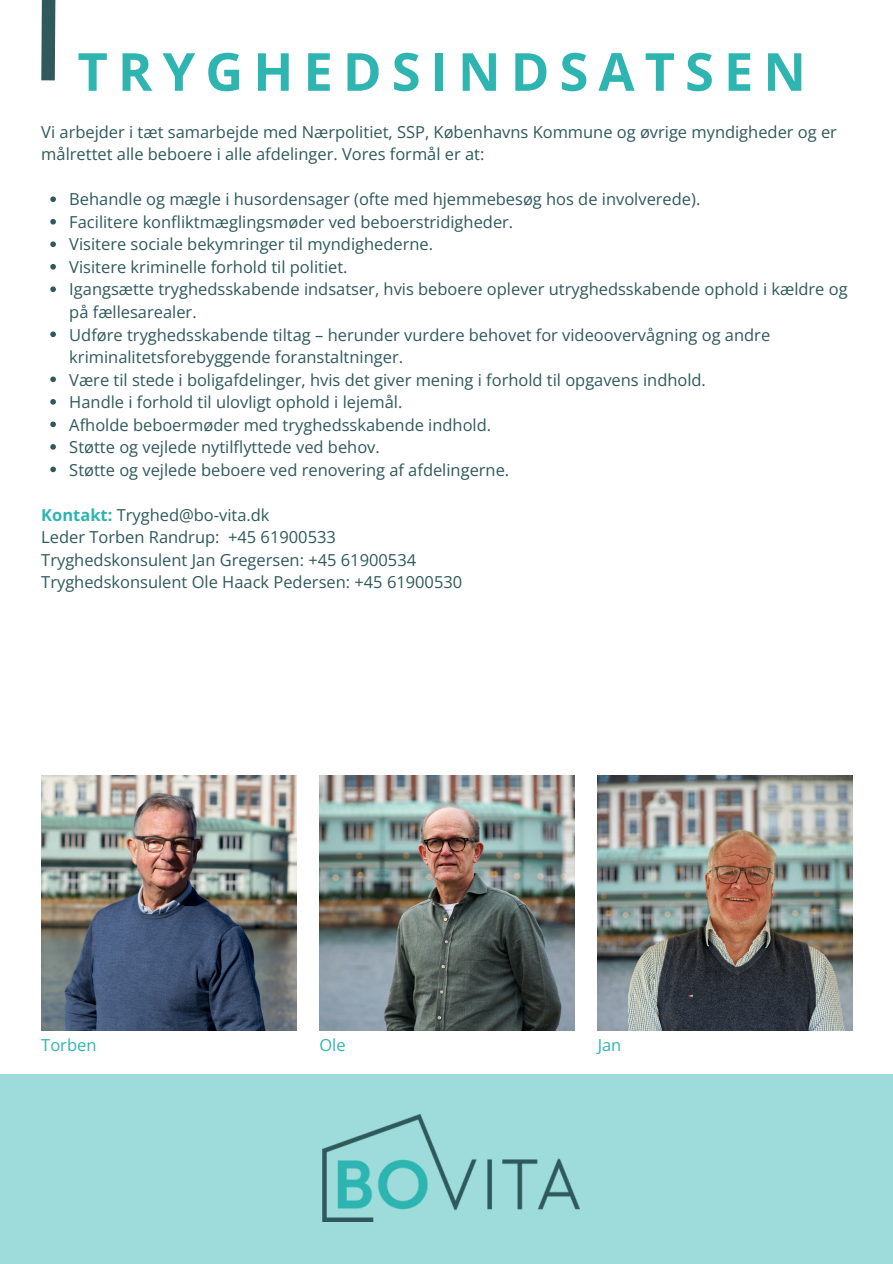
<style>
.page{position:relative;width:893px;height:1264px;background:#fff}
.page>*{position:absolute;margin:0;border:0;box-sizing:border-box;transform-origin:0 0}
.t1{font:700 52.5px "Open Sans";letter-spacing:.19em;color:#2eb5b1}
.t2{font:16.5px/22.5px "Open Sans";color:#2f595b}
.t3{font:16.5px "Open Sans";color:#2eb5b1}
.s1{font-weight:700;color:#2eb5b1}
</style>
<div class="page">
<svg style="left:41px;top:0;width:15px;height:81px"></svg>
<img style="left:319px;top:775px;width:255px;height:255px">
<img style="left:597px;top:775px;width:255px;height:255px">
<img style="left:628px;top:801px;width:224px;height:229px">
<img style="left:41px;top:775px;width:255px;height:255px">
<div style="left:0;top:1074px;width:892px;height:189px;background:#9ddcdb"></div>
<svg style="left:50px;top:196px;width:6px;height:6px"></svg>
<svg style="left:50px;top:219px;width:6px;height:5px"></svg>
<svg style="left:50px;top:241px;width:6px;height:6px"></svg>
<svg style="left:50px;top:264px;width:6px;height:5px"></svg>
<svg style="left:50px;top:286px;width:6px;height:6px"></svg>
<svg style="left:50px;top:331px;width:6px;height:6px"></svg>
<svg style="left:50px;top:376px;width:6px;height:6px"></svg>
<svg style="left:50px;top:399px;width:6px;height:5px"></svg>
<svg style="left:50px;top:421px;width:6px;height:6px"></svg>
<svg style="left:50px;top:444px;width:6px;height:5px"></svg>
<svg style="left:50px;top:466px;width:6px;height:6px"></svg>
<img style="left:323px;top:1114px;width:256px;height:107px">
<h1 class="t1" style="left:77px;top:35px;width:730px">TRYGHEDSINDSATSEN</h1>
<p class="t2" style="left:41px;top:120px;width:797px">Vi arbejder i tæt samarbejde med Nærpolitiet, SSP, Københavns Kommune og øvrige myndigheder og er målrettet alle beboere i alle afdelinger. Vores formål er at:</p>
<p class="t2" style="left:69px;top:188px;width:632px">Behandle og mægle i husordensager (ofte med hjemmebesøg hos de involverede).</p>
<p class="t2" style="left:69px;top:210px;width:445px">Facilitere konfliktmæglingsmøder ved beboerstridigheder.</p>
<p class="t2" style="left:69px;top:233px;width:365px">Visitere sociale bekymringer til myndighederne.</p>
<p class="t2" style="left:69px;top:255px;width:280px">Visitere kriminelle forhold til politiet.</p>
<p class="t2" style="left:69px;top:278px;width:779px">Igangsætte tryghedsskabende indsatser, hvis beboere oplever utryghedsskabende ophold i kældre og på fællesarealer.</p>
<p class="t2" style="left:69px;top:323px;width:702px">Udføre tryghedsskabende tiltag – herunder vurdere behovet for videoovervågning og andre kriminalitetsforebyggende foranstaltninger.</p>
<p class="t2" style="left:69px;top:368px;width:638px">Være til stede i boligafdelinger, hvis det giver mening i forhold til opgavens indhold.</p>
<p class="t2" style="left:69px;top:390px;width:334px">Handle i forhold til ulovligt ophold i lejemål.</p>
<p class="t2" style="left:69px;top:413px;width:423px">Afholde beboermøder med tryghedsskabende indhold.</p>
<p class="t2" style="left:69px;top:435px;width:312px">Støtte og vejlede nytilflyttede ved behov.</p>
<p class="t2" style="left:69px;top:458px;width:441px">Støtte og vejlede beboere ved renovering af afdelingerne.</p>
<p class="t2" style="left:41px;top:503px;width:230px"><span class="s1">Kontakt:</span> Tryghed@bo-vita.dk</p>
<p class="t2" style="left:41px;top:525px;width:296px">Leder Torben Randrup: +45 61900533</p>
<p class="t2" style="left:41px;top:548px;width:376px">Tryghedskonsulent Jan Gregersen: +45 61900534</p>
<p class="t2" style="left:41px;top:570px;width:422px">Tryghedskonsulent Ole Haack Pedersen: +45 61900530</p>
<p class="t3" style="left:41px;top:1033px;width:57px">Torben</p>
<p class="t3" style="left:319px;top:1033px;width:28px">Ole</p>
<p class="t3" style="left:597px;top:1033px;width:25px">Jan</p>
</div>
